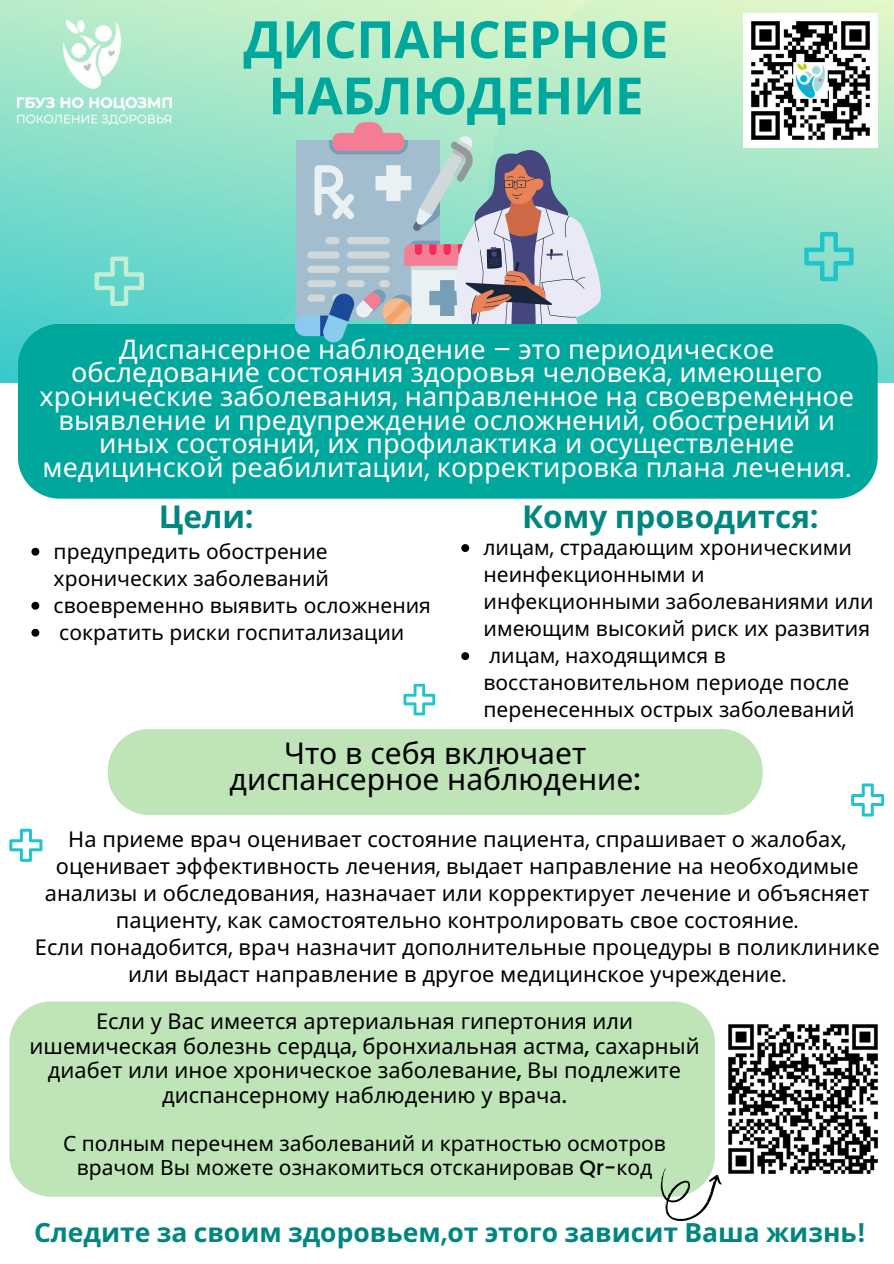
<style>
.page{position:relative;width:894px;height:1264px;background:#fff}
.page>*{position:absolute;margin:0;border:0;box-sizing:border-box;transform-origin:0 0}
.t1{font:700 51.3px/56.2px "Noto Sans";letter-spacing:-.01em;color:#00a79d;text-align:center}
.t2{font:700 31.5px "Noto Sans";color:#00867e}
.t3{font:30px/25.8px "Noto Sans";color:#000;text-align:center}
.t4{font:27px/23.7px "Noto Sans";color:#fff;text-align:center}
.t5{font:700 26.4px "Noto Sans";color:#00867e}
.t6{font:21.75px/27px "Noto Sans";color:#000;text-align:center}
.t7{font:21px/27px "Noto Sans";color:#000}
.s1{font-family:"Poppins"}
.s2{font-family:"Poppins";font-weight:600}
.s3{font-family:"Poppins";font-weight:500}
</style>
<div class="page">
<svg style="left:0;top:0;width:433px;height:383px;background:#8fe0ca"></svg>
<svg style="left:433px;top:0;width:460px;height:383px;background:#a8e7c9"></svg>
<div style="left:296px;top:140px;width:144px;height:179px;background:#a2bdcd"></div>
<div style="left:307px;top:251px;width:32px;height:7px;background:#d0d8da;border-radius:4px"></div>
<div style="left:307px;top:266px;width:32px;height:7px;background:#d0d8da;border-radius:4px"></div>
<div style="left:307px;top:280px;width:29px;height:7px;background:#d0d8da;border-radius:4px"></div>
<div style="left:307px;top:294px;width:18px;height:7px;background:#d0d8da;border-radius:4px"></div>
<svg style="left:95px;top:256px;width:49px;height:50px;background:#7fdccd"></svg>
<svg style="left:804px;top:232px;width:49px;height:49px;background:#6ad6ca"></svg>
<svg style="left:403px;top:683px;width:32px;height:32px"></svg>
<svg style="left:9px;top:828px;width:33px;height:33px"></svg>
<div style="left:18px;top:324px;width:859px;height:174px;background:#00a79d"></div>
<svg style="left:851px;top:783px;width:32px;height:33px"></svg>
<img style="left:18px;top:21px;width:153px;height:103px">
<div style="left:108px;top:729px;width:654px;height:86px;background:#bfe4b8"></div>
<div style="left:295px;top:315px;width:50px;height:21px;background:#8acaef;border-radius:10px"></div>
<svg style="left:314px;top:122px;width:288px;height:222px"></svg>
<div style="left:9px;top:1001px;width:705px;height:195px;background:#bfe4b8"></div>
<img style="left:728px;top:1024px;width:150px;height:150px">
<img style="left:743px;top:14px;width:134px;height:133px">
<svg style="left:660px;top:1168px;width:61px;height:52px"></svg>
<svg style="left:31px;top:548px;width:8px;height:7px"></svg>
<svg style="left:31px;top:602px;width:8px;height:7px"></svg>
<svg style="left:31px;top:629px;width:8px;height:7px"></svg>
<svg style="left:461px;top:544px;width:8px;height:8px"></svg>
<svg style="left:461px;top:652px;width:8px;height:8px"></svg>
<p class="t1" style="left:243px;top:10px;width:426px">ДИСПАНСЕРНОЕ<br>НАБЛЮДЕНИЕ</p>
<p class="t4" style="left:39px;top:336px;width:816px">Диспансерное наблюдение <span class="s1">–</span> это периодическое обследование состояния здоровья человека<span class="s1">,</span> имеющего хронические заболевания<span class="s1">,</span> направленное на своевременное выявление и предупреждение осложнений<span class="s1">,</span> обострений и иных состояний<span class="s1">,</span> их профилактика и осуществление медицинской реабилитации<span class="s1">,</span> корректировка плана лечения<span class="s1">.</span></p>
<p class="t2" style="left:159px;top:494px;width:96px">Цели<span class="s2">:</span></p>
<p class="t7" style="left:54px;top:537px;width:277px">предупредить обострение хронических заболеваний</p>
<p class="t7" style="left:54px;top:591px;width:379px">своевременно выявить осложнения</p>
<h4 class="t7" style="left:59px;top:618px;width:346px">сократить риски госпитализации</h4>
<h2 class="t2" style="left:522px;top:494px;width:298px">Кому проводится<span class="s2">:</span></h2>
<h2 class="t7" style="left:483px;top:533px;width:391px">лицам<span class="s1">,</span> страдающим хроническими неинфекционными и инфекционными заболеваниями или имеющим высокий риск их развития</h2>
<p class="t7" style="left:483px;top:641px;width:372px">лицам<span class="s1">,</span> находящимся в восстановительном периоде после перенесенных острых заболеваний</p>
<p class="t3" style="left:229px;top:739px;width:412px">Что в себя включает диспансерное наблюдение<span class="s3">:</span></p>
<h1 class="t6" style="left:45px;top:825px;width:826px">На приеме врач оценивает состояние пациента<span class="s1">,</span> спрашивает о жалобах<span class="s1">, </span>оценивает эффективность лечения<span class="s1">,</span> выдает направление на необходимые анализы и обследования<span class="s1">,</span> назначает или корректирует лечение и объясняет пациенту<span class="s1">,</span> как самостоятельно контролировать свое состояние<span class="s1">.</span></h1>
<p class="t6" style="left:35px;top:933px;width:845px">Если понадобится<span class="s1">,</span> врач назначит дополнительные процедуры в поликлинике или выдаст направление в другое медицинское учреждение<span class="s1">.</span></p>
<p class="t6" style="left:29px;top:1007px;width:671px;line-height:24.8px">Если у Вас имеется артериальная гипертония или ишемическая болезнь сердца<span class="s3">,</span> бронхиальная астма<span class="s3">,</span> сахарный диабет или иное хроническое заболевание<span class="s3">,</span> Вы подлежите диспансерному наблюдению у врача<span class="s3">.</span></p>
<p class="t7" style="left:63px;top:1131px;width:604px;line-height:23.7px;text-align:center">С полным перечнем заболеваний и кратностью осмотров врачом Вы можете ознакомиться отсканировав <span class="s3">Qr-</span>код</p>
<p class="t5" style="left:34px;top:1214px;width:833px">Следите за своим здоровьем<span class="s2">,</span>от этого зависит Ваша жизнь<span class="s2">!</span></p>
</div>
